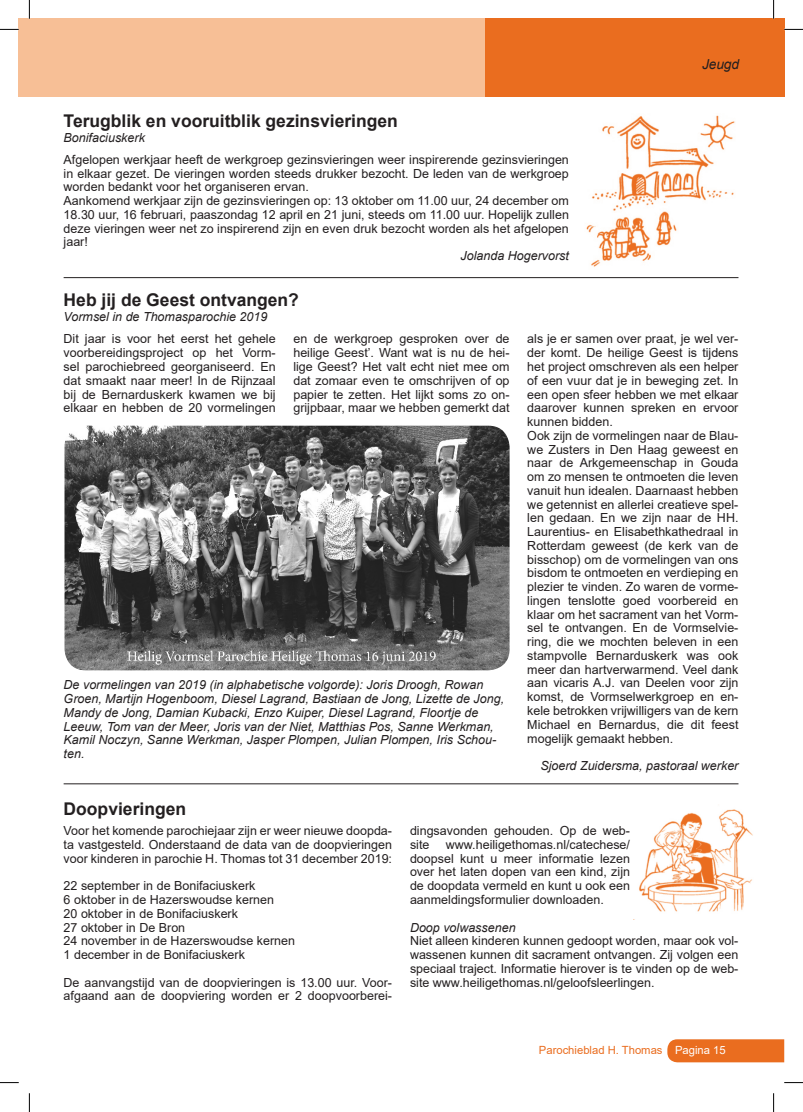
<style>
.page{position:relative;width:803px;height:1112px;background:#fff}
.page>*{position:absolute;margin:0;border:0;box-sizing:border-box;transform-origin:0 0}
.t1{font:700 17.5px "Arial";color:#231f20}
.t2{font:italic 13.75px "Arial";letter-spacing:-.01em;color:#231f20}
.t3{font:12.5px/13.8px "Arial";color:#231f20}
.t4{font:italic 12.5px/13.8px "Arial";color:#231f20}
.t5{font:11.25px "Arial";color:#ea6d1f}
.s1{color:#fff}
</style>
<div class="page">
<div style="left:667px;top:1039px;width:117px;height:23px;background:#ea6d1f"></div>
<div style="left:19px;top:19px;width:473px;height:78px;background:#f7bf96"></div>
<div style="left:485px;top:19px;width:299px;height:78px;background:#ea6d1f"></div>
<img style="left:586px;top:115px;width:149px;height:152px">
<hr style="left:64px;top:277px;width:674px;height:1px;background:#231f20">
<hr style="left:64px;top:783px;width:674px;height:1px;background:#231f20">
<img style="left:65px;top:425px;width:444px;height:245px">
<img style="left:639px;top:809px;width:114px;height:103px">
<svg style="left:0;top:29px;width:19px;height:1px"></svg>
<svg style="left:784px;top:29px;width:19px;height:1px"></svg>
<svg style="left:0;top:1082px;width:19px;height:1px"></svg>
<svg style="left:784px;top:1082px;width:19px;height:1px"></svg>
<svg style="left:29px;top:0;width:1px;height:19px"></svg>
<svg style="left:29px;top:1093px;width:1px;height:18px"></svg>
<svg style="left:773px;top:0;width:1px;height:19px"></svg>
<svg style="left:773px;top:1093px;width:1px;height:18px"></svg>
<h1 class="t1" style="left:64px;top:108px;width:336px">Terugblik en vooruitblik gezinsvieringen</h1>
<p class="t4" style="left:64px;top:130px;width:83px">Bonifaciuskerk</p>
<p class="t3" style="left:64px;top:152px;width:507px">Afgelopen werkjaar heeft de werkgroep gezinsvieringen weer inspirerende gezinsvieringen in elkaar gezet. De vieringen worden steeds drukker bezocht. De leden van de werkgroep worden bedankt voor het organiseren ervan.<br>Aankomend werkjaar zijn de gezinsvieringen op: 13 oktober om 11.00 uur, 24 december om 18.30 uur, 16 februari, paaszondag 12 april en 21 juni, steeds om 11.00 uur. Hopelijk zullen deze vieringen weer net zo inspirerend zijn en even druk bezocht worden als het afgelopen jaar!</p>
<p class="t4" style="left:460px;top:249px;width:110px">Jolanda Hogervorst</p>
<h1 class="t1" style="left:64px;top:288px;width:237px">Heb jij de Geest ontvangen?</h1>
<p class="t4" style="left:64px;top:310px;width:205px">Vormsel in de Thomasparochie 2019</p>
<p class="t2" style="left:702px;top:55px;width:38px">Jeugd</p>
<p class="t3" style="left:293px;top:332px;width:218px;text-align:justify">en de werkgroep gesproken over de heilige Geest’. Want wat is nu de hei&shy;lige Geest? Het valt echt niet mee om dat zomaar even te omschrijven of op papier te zetten. Het lijkt soms zo on&shy;grijpbaar, maar we hebben gemerkt dat</p>
<p class="t3" style="left:527px;top:332px;width:213px">als je er samen over praat, je wel ver&shy;der komt. De heilige Geest is tijdens het project omschreven als een helper of een vuur dat je in beweging zet. In een open sfeer hebben we met elkaar daarover kunnen spreken en ervoor kunnen bidden.<br>Ook zijn de vormelingen naar de Blau&shy;we Zusters in Den Haag geweest en naar de Arkgemeenschap in Gouda om zo mensen te ontmoeten die leven vanuit hun idealen. Daarnaast hebben we getennist en allerlei creatieve spel&shy;len gedaan. En we zijn naar de HH.<br>Laurentius- en Elisabethkathedraal in Rotterdam geweest (de kerk van de bisschop) om de vormelingen van ons bisdom te ontmoeten en verdieping en plezier te vinden. Zo waren de vorme&shy;lingen tenslotte goed voorbereid en klaar om het sacrament van het Vorm&shy;sel te ontvangen. En de Vormselvie&shy;ring, die we mochten beleven in een stampvolle Bernarduskerk was ook meer dan hartverwarmend. Veel dank aan vicaris A.J. van Deelen voor zijn komst, de Vormselwerkgroep en en&shy;kele betrokken vrijwilligers van de kern Michael en Bernardus, die dit feest mogelijk gemaakt hebben.</p>
<p class="t4" style="left:540px;top:758px;width:199px">Sjoerd Zuidersma, pastoraal werker</p>
<p class="t3" style="left:64px;top:332px;width:214px;text-align:justify">Dit jaar is voor het eerst het gehele voorbereidingsproject op het Vorm&shy;sel parochiebreed georganiseerd. En dat smaakt naar meer! In de Rijnzaal bij de Bernarduskerk kwamen we bij elkaar en hebben de 20 vormelingen</p>
<p class="t4" style="left:64px;top:678px;width:442px">De vormelingen van 2019 (in alphabetische volgorde): Joris Droogh, Rowan Groen, Martijn Hogenboom, Diesel Lagrand, Bastiaan de Jong, Lizette de Jong, Mandy de Jong, Damian Kubacki, Enzo Kuiper, Diesel Lagrand, Floortje de Leeuw, Tom van der Meer, Joris van der Niet, Matthias Pos, Sanne Werkman, Kamil Noczyn, Sanne Werkman, Jasper Plompen, Julian Plompen, Iris Schou&shy;ten.</p>
<h1 class="t1" style="left:64px;top:796px;width:124px">Doopvieringen</h1>
<p class="t3" style="left:64px;top:823px;width:330px;text-align:justify">Voor het komende parochiejaar zijn er weer nieuwe doopda&shy;ta vastgesteld. Onderstaand de data van de doopvieringen voor kinderen in parochie H. Thomas tot 31 december 2019:</p>
<p class="t3" style="left:64px;top:878px;width:233px">22 september in de Bonifaciuskerk<br>6 oktober in de Hazerswoudse kernen<br>20 oktober in de Bonifaciuskerk<br>27 oktober in De Bron<br>24 november in de Hazerswoudse kernen<br>1 december in de Bonifaciuskerk</p>
<p class="t3" style="left:64px;top:974px;width:330px">De aanvangstijd van de doopvieringen is 13.00 uur. Voor&shy;afgaand aan de doopviering worden er 2 doopvoorberei-</p>
<p class="t3" style="left:410px;top:823px;width:222px">dingsavonden gehouden. Op de web&shy;site</p>
<p class="t3" style="left:410px;top:837px;width:222px;text-align:justify;text-indent:36px">www.heiligethomas.nl/catechese/ doopsel kunt u meer informatie lezen over het laten dopen van een kind, zijn de doopdata vermeld en kunt u ook een aanmeldingsformulier downloaden.</p>
<p class="t4" style="left:410px;top:920px;width:107px">Doop volwassenen</p>
<p class="t3" style="left:410px;top:933px;width:330px;text-align:justify">Niet alleen kinderen kunnen gedoopt worden, maar ook vol&shy;wassenen kunnen dit sacrament ontvangen. Zij volgen een speciaal traject. Informatie hierover is te vinden op de web&shy;site www.heiligethomas.nl/geloofsleerlingen.</p>
<p class="t5" style="left:539px;top:1042px;width:188px">Parochieblad H. Thomas <span class="s1">Pagina 15</span></p>
</div>
